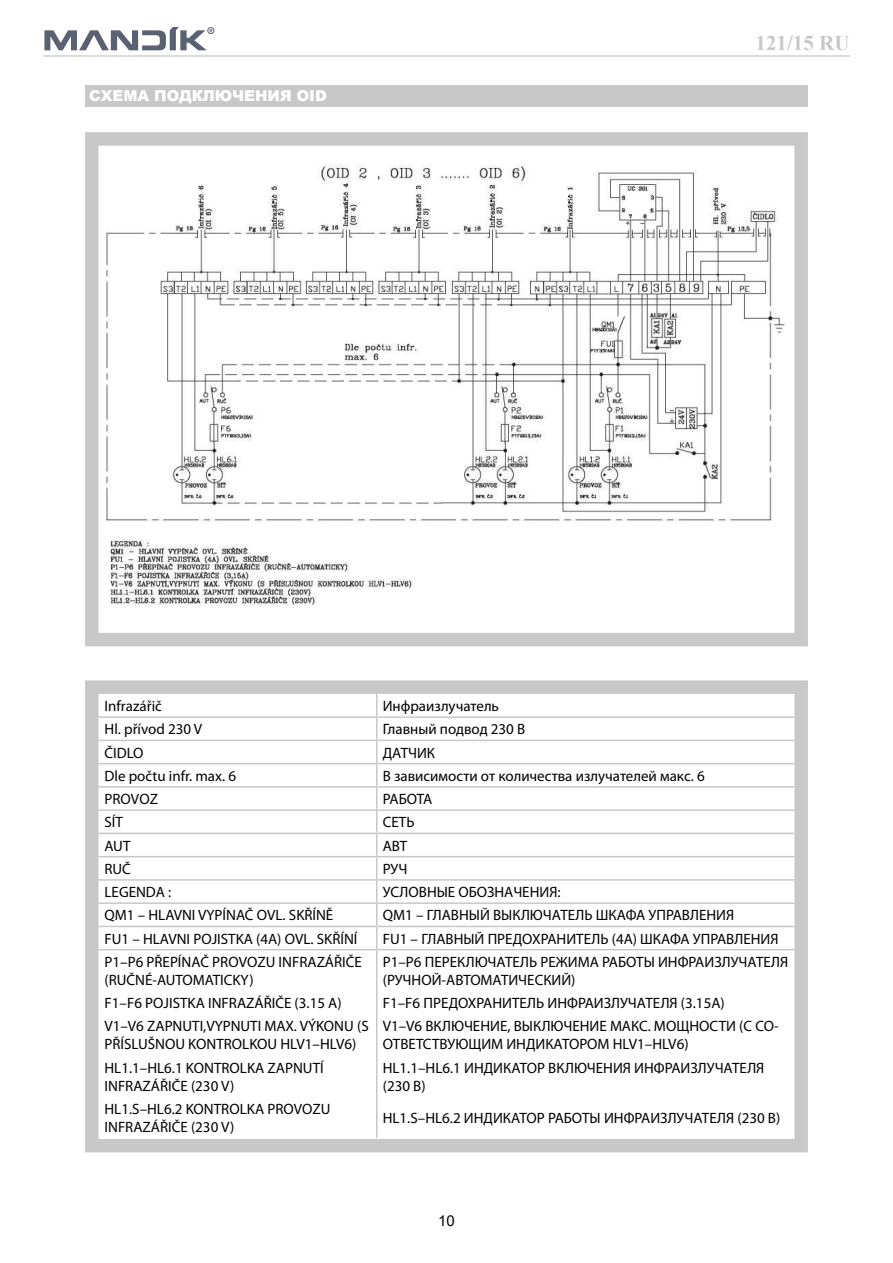
<style>
.page{position:relative;width:893px;height:1263px;background:#fff}
.page>*{position:absolute;margin:0;border:0;box-sizing:border-box;transform-origin:0 0}
.t1{font:700 21px "Times New Roman";color:#c8c8c8}
.t2{font:15px/18px "Myriad Pro";color:#000}
.t3{font:900 15px "Arial";color:#fff}
.t4{font:15px "Arial";color:#000}
</style>
<div class="page">
<hr style="left:43px;top:55px;width:806px;height:1px;background:#dbdbdb">
<svg style="left:44px;top:27px;width:170px;height:23px"></svg>
<div style="left:85px;top:85px;width:723px;height:21px;background:#c8c8c8"></div>
<img style="left:106px;top:164px;width:679px;height:441px">
<div style="left:85px;top:132px;width:723px;height:514px;border:14px solid #c8c8c8"></div>
<hr style="left:99px;top:716px;width:278px;height:2px;background:#c8c8c8">
<hr style="left:377px;top:716px;width:417px;height:2px;background:#c8c8c8">
<hr style="left:99px;top:740px;width:278px;height:1px;background:#c8c8c8">
<hr style="left:377px;top:740px;width:417px;height:1px;background:#c8c8c8">
<hr style="left:99px;top:763px;width:278px;height:1px;background:#c8c8c8">
<hr style="left:377px;top:763px;width:417px;height:1px;background:#c8c8c8">
<hr style="left:99px;top:786px;width:278px;height:2px;background:#c8c8c8">
<hr style="left:377px;top:786px;width:417px;height:2px;background:#c8c8c8">
<hr style="left:99px;top:809px;width:278px;height:2px;background:#c8c8c8">
<hr style="left:377px;top:809px;width:417px;height:2px;background:#c8c8c8">
<hr style="left:99px;top:833px;width:278px;height:1px;background:#c8c8c8">
<hr style="left:377px;top:833px;width:417px;height:1px;background:#c8c8c8">
<hr style="left:99px;top:856px;width:278px;height:1px;background:#c8c8c8">
<hr style="left:377px;top:856px;width:417px;height:1px;background:#c8c8c8">
<hr style="left:99px;top:879px;width:278px;height:2px;background:#c8c8c8">
<hr style="left:377px;top:879px;width:417px;height:2px;background:#c8c8c8">
<hr style="left:99px;top:902px;width:278px;height:2px;background:#c8c8c8">
<hr style="left:377px;top:902px;width:417px;height:2px;background:#c8c8c8">
<hr style="left:99px;top:926px;width:278px;height:1px;background:#c8c8c8">
<hr style="left:377px;top:926px;width:417px;height:1px;background:#c8c8c8">
<svg style="left:376px;top:695px;width:1px;height:254px"></svg>
<hr style="left:99px;top:949px;width:278px;height:1px;background:#c8c8c8">
<hr style="left:377px;top:949px;width:417px;height:1px;background:#c8c8c8">
<hr style="left:376px;top:950px;width:1px;height:41px;background:#c8c8c8">
<svg style="left:376px;top:991px;width:1px;height:23px"></svg>
<hr style="left:376px;top:1014px;width:1px;height:41px;background:#c8c8c8">
<hr style="left:376px;top:1055px;width:1px;height:42px;background:#c8c8c8">
<hr style="left:376px;top:1097px;width:1px;height:41px;background:#c8c8c8">
<div style="left:85px;top:680px;width:723px;height:472px;border:14px solid #c8c8c8"></div>
<p class="t3" style="left:89px;top:85px;width:239px">СХЕМА ПОДКЛЮЧЕНИЯ OID</p>
<h1 class="t1" style="left:756px;top:28px;width:95px">121/15 RU</h1>
<p class="t2" style="left:105px;top:697px;width:59px">Infrazářič</p>
<p class="t2" style="left:383px;top:697px;width:118px">Инфраизлучатель</p>
<p class="t2" style="left:105px;top:720px;width:99px">Hl. přívod 230 V</p>
<p class="t2" style="left:383px;top:720px;width:144px">Главный подвод 230 В</p>
<p class="t2" style="left:105px;top:743px;width:41px">ČIDLO</p>
<p class="t2" style="left:383px;top:743px;width:54px">ДАТЧИК</p>
<p class="t2" style="left:105px;top:767px;width:133px">Dle počtu infr. max. 6</p>
<p class="t2" style="left:383px;top:767px;width:323px">В зависимости от количества излучателей макс. 6</p>
<p class="t2" style="left:105px;top:790px;width:55px">PROVOZ</p>
<p class="t2" style="left:383px;top:790px;width:51px">РАБОТА</p>
<p class="t2" style="left:105px;top:813px;width:20px">SÍT</p>
<p class="t2" style="left:383px;top:813px;width:33px">СЕТЬ</p>
<p class="t2" style="left:105px;top:836px;width:27px">AUT</p>
<p class="t2" style="left:383px;top:836px;width:26px">АВТ</p>
<p class="t2" style="left:105px;top:860px;width:28px">RUČ</p>
<p class="t2" style="left:383px;top:860px;width:26px">РУЧ</p>
<p class="t2" style="left:105px;top:883px;width:68px">LEGENDA :</p>
<p class="t2" style="left:383px;top:883px;width:179px">УСЛОВНЫЕ ОБОЗНАЧЕНИЯ:</p>
<p class="t2" style="left:105px;top:906px;width:230px">QM1 – HLAVNI VYPÍNAČ OVL. SKŘÍNĚ</p>
<p class="t2" style="left:383px;top:906px;width:353px">QM1 – ГЛАВНЫЙ ВЫКЛЮЧАТЕЛЬ ШКАФА УПРАВЛЕНИЯ</p>
<p class="t2" style="left:105px;top:929px;width:254px">FU1 – HLAVNI POJISTKA (4A) OVL. SKŘÍNÍ</p>
<p class="t2" style="left:383px;top:929px;width:397px">FU1 – ГЛАВНЫЙ ПРЕДОХРАНИТЕЛЬ (4A) ШКАФА УПРАВЛЕНИЯ</p>
<p class="t2" style="left:105px;top:953px;width:259px">P1–P6 PŘEPÍNAČ PROVOZU INFRAZÁŘIČE (RUČNÉ-AUTOMATICKY)</p>
<p class="t2" style="left:383px;top:953px;width:407px">P1–P6 ПЕРЕКЛЮЧАТЕЛЬ РЕЖИМА РАБОТЫ ИНФРАИЗЛУЧАТЕЛЯ (РУЧНОЙ-АВТОМАТИЧЕСКИЙ)</p>
<p class="t2" style="left:105px;top:994px;width:239px">F1–F6 POJISTKA INFRAZÁŘIČE (3.15 A)</p>
<p class="t2" style="left:383px;top:994px;width:343px">F1–F6 ПРЕДОХРАНИТЕЛЬ ИНФРАИЗЛУЧАТЕЛЯ (3.15A)</p>
<p class="t2" style="left:105px;top:1017px;width:266px">V1–V6 ZAPNUTI,VYPNUTI MAX. VÝKONU (S<br>PŘÍSLUŠNOU KONTROLKOU HLV1–HLV6)</p>
<p class="t2" style="left:383px;top:1017px;width:397px">V1–V6 ВКЛЮЧЕНИЕ, ВЫКЛЮЧЕНИЕ МАКС. МОЩНОСТИ (С СО-<br>ОТВЕТСТВУЮЩИМ ИНДИКАТОРОМ HLV1–HLV6)</p>
<p class="t2" style="left:105px;top:1058px;width:221px">HL1.1–HL6.1 KONTROLKA ZAPNUTÍ<br>INFRAZÁŘIČE (230 V)</p>
<p class="t2" style="left:383px;top:1058px;width:383px">HL1.1–HL6.1 ИНДИКАТОР ВКЛЮЧЕНИЯ ИНФРАИЗЛУЧАТЕЛЯ (230 В)</p>
<p class="t2" style="left:105px;top:1100px;width:228px">HL1.S–HL6.2 KONTROLKA PROVOZU<br>INFRAZÁŘIČE (230 V)</p>
<p class="t2" style="left:383px;top:1109px;width:399px">HL1.S–HL6.2 ИНДИКАТОР РАБОТЫ ИНФРАИЗЛУЧАТЕЛЯ (230 В)</p>
<p class="t4" style="left:438px;top:1210px;width:18px">10</p>
</div>
